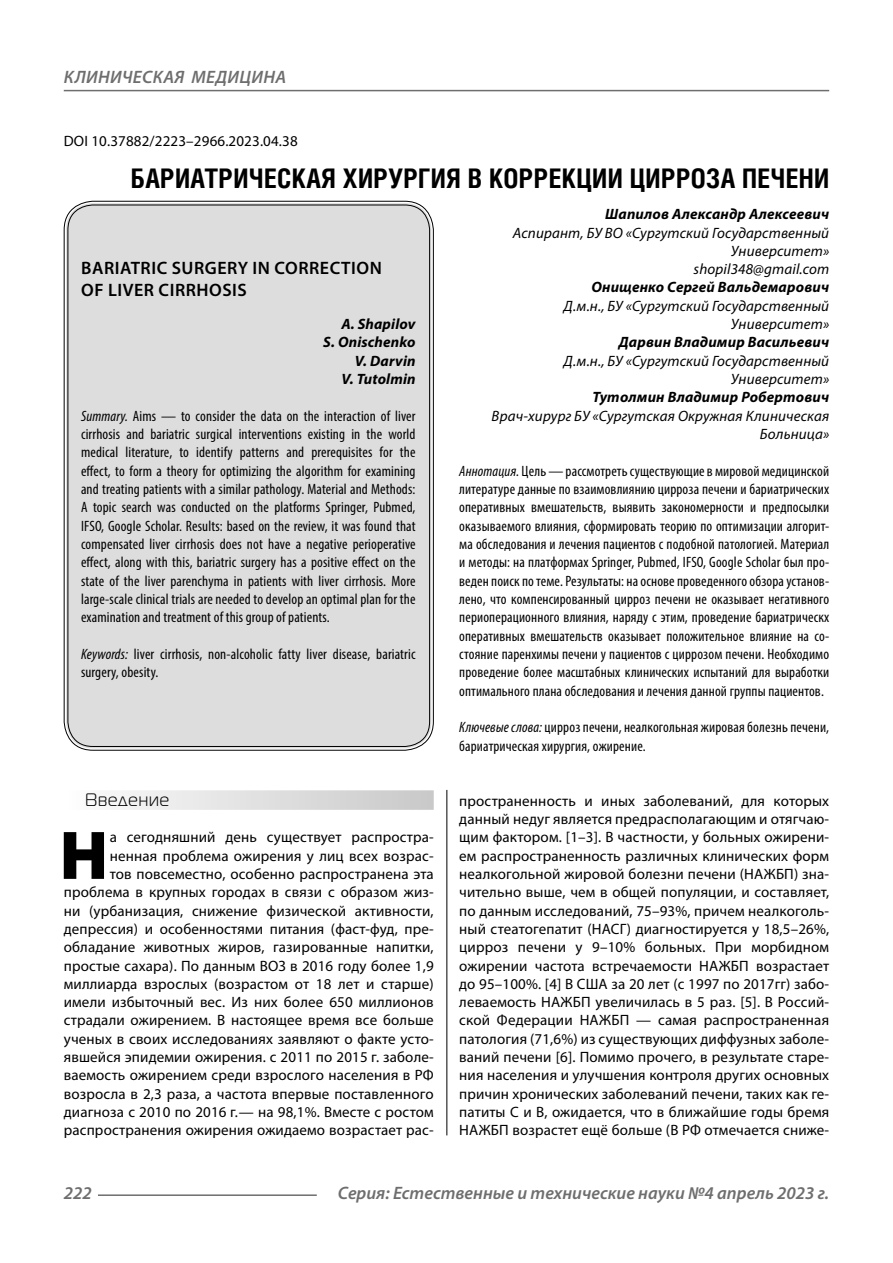
<style>
.page{position:relative;width:893px;height:1263px;background:#fff}
.page>*{position:absolute;margin:0;border:0;box-sizing:border-box;transform-origin:0 0}
.Bukvica{font:900 69.3px "Myriad Pro";color:#000}
.Header{font:700 27px "Helios Cond C";letter-spacing:.01em;color:#000}
.t1{font:italic 600 18px "Myriad Pro";color:#6e6e6e}
.Header-eng{font:600 18px/21.6px "Myriad Pro";letter-spacing:.03em;color:#000}
.Subheader{font:18px "Magistral C";letter-spacing:.05em;color:#000}
.Bukvica-2{font:15px/18.3px "Myriad Pro";letter-spacing:.01em;color:#000;text-align:right}
.Annotation-rus{font:condensed 15px/18.3px "Myriad Pro";letter-spacing:.01em;color:#000;text-align:justify}
.Annotation-eng{font:condensed 15px/18.3px "Myriad Pro";letter-spacing:.01em;color:#000;text-align:justify}
.Author-doc{font:italic 15px/18.3px "Myriad Pro";letter-spacing:.01em;color:#000;text-align:right}
.Author{font:italic 700 15px "Myriad Pro";letter-spacing:.01em;color:#000}
.Author-eng{font:italic 700 15px "Myriad Pro";letter-spacing:.01em;color:#000}
.DOI{font:15px "Myriad Pro";letter-spacing:.01em;color:#000}
.Author-email{font:italic 15px "Myriad Pro";letter-spacing:.01em;color:#000}
.s1{font-style:italic}
</style>
<div class="page">
<hr style="left:446px;top:787px;width:1px;height:348px;background:#000">
<div style="left:64px;top:790px;width:370px;height:20px;background:linear-gradient(to right,#fdfdfd,#c8c8c8)"></div>
<div style="left:66px;top:203px;width:365px;height:545px;background:#ddd;border-radius:27px"></div>
<hr style="left:98px;top:1194px;width:219px;height:2px;background:#6e6e6e">
<hr style="left:64px;top:90px;width:765px;height:1px;background:#6e6e6e">
<p class="t1" style="left:64px;top:66px;width:23px">Клиническая</p>
<p class="t1" style="left:191px;top:66px;width:13px">меди</p>
<p class="t1" style="left:240px;top:66px;width:25px">цина</p>
<p class="DOI" style="left:64px;top:132px;width:235px">DOI 10.37882/2223–2966.2023.04.38</p>
<p class="Header" style="left:131px;top:162px;width:700px">БАРИАТРИЧЕСКАЯ ХИРУРГИЯ В КОРРЕКЦИИ ЦИРРОЗА ПЕЧЕНИ</p>
<p class="Author" style="left:605px;top:204px;width:225px">Шапилов Александр Алексеевич</p>
<p class="Author-doc" style="left:513px;top:223px;width:318px">Аспирант, БУ ВО «Сургутский Государственный<br>Университет»</p>
<p class="Author-email" style="left:694px;top:260px;width:137px">shopil348@gmail.com</p>
<p class="Author" style="left:591px;top:278px;width:239px">Онищенко Сергей Вальдемарович</p>
<p class="Author-doc" style="left:564px;top:296px;width:267px">Д.м.н., БУ «Сургутский Государственный<br>Университет»</p>
<p class="Author" style="left:619px;top:333px;width:212px">Дарвин Владимир Васильевич</p>
<p class="Author-doc" style="left:564px;top:351px;width:267px">Д.м.н., БУ «Сургутский Государственный<br>Университет»</p>
<p class="Author" style="left:592px;top:388px;width:238px">Тутолмин Владимир Робертович</p>
<p class="Author-doc" style="left:492px;top:406px;width:339px">Врач-хирург БУ «Сургутская Окружная Клиническая<br>Больница»</p>
<p class="Annotation-rus" style="left:459px;top:461px;width:371px"><span class="s1">Аннотация.</span> Цель — рассмотреть существующие в мировой медицинской литературе данные по взаимовлиянию цирроза печени и бариатрических оперативных вмешательств, выявить закономерности и предпосылки оказываемого влияния, сформировать теорию по оптимизации алгорит&shy;ма обследования и лечения пациентов с подобной патологией. Материал и методы: на платформах Springer, Pubmed, IFSO, Google Scholar был про&shy;веден поиск по теме. Результаты: на основе проведенного обзора установ&shy;лено, что компенсированный цирроз печени не оказывает негативного периоперационного влияния, наряду с этим, проведение бариатрическх оперативных вмешательств оказывает положительное влияние на со&shy;стояние паренхимы печени у пациентов с циррозом печени. Необходимо проведение более масштабных клинических испытаний для выработки оптимального плана обследования и лечения данной группы пациентов.</p>
<p class="Annotation-rus" style="left:459px;top:718px;width:371px"><span class="s1">Ключевые слова:</span> цирроз печени, неалкогольная жировая болезнь печени, бариатрическая хирургия, ожирение.</p>
<p class="Subheader" style="left:85px;top:790px;width:86px">Введение</p>
<p class="Bukvica" style="left:59px;top:809px;width:50px">Н</p>
<p class="Header-eng" style="left:81px;top:257px;width:302px">BARIATRIC SURGERY IN CORRECTION<br>OF LIVER CIRRHOSIS</p>
<p class="Author-eng" style="left:341px;top:314px;width:76px">A. Shapilov</p>
<p class="Author-eng" style="left:323px;top:333px;width:94px">S. Onischenko</p>
<p class="Author-eng" style="left:355px;top:351px;width:62px">V. Darvin</p>
<p class="Author-eng" style="left:341px;top:369px;width:76px">V. Tutolmin</p>
<p class="Annotation-eng" style="left:81px;top:406px;width:336px"><span class="s1">Summary.</span> Aims — to consider the data on the interaction of liver cirrhosis and bariatric surgical interventions existing in the world medical literature, to identify patterns and prerequisites for the effect, to form a theory for optimizing the algorithm for examining and treating patients with a similar pathology. Material and Methods:<br>A topic search was conducted on the platforms Springer, Pubmed, IFSO, Google Scholar. Results: based on the review, it was found that compensated liver cirrhosis does not have a negative perioperative effect, along with this, bariatric surgery has a positive effect on the state of the liver parenchyma in patients with liver cirrhosis. More large-scale clinical trials are needed to develop an optimal plan for the examination and treatment of this group of patients.</p>
<p class="Annotation-eng" style="left:81px;top:645px;width:336px"><span class="s1">Keywords:</span> liver cirrhosis, non-alcoholic fatty liver disease, bariatric surgery, obesity.</p>
<p class="Bukvica-2" style="left:459px;top:791px;width:371px;text-align:justify">пространенность и иных заболеваний, для которых данный недуг является предрасполагающим и отягчаю&shy;щим фактором. [1–3]. В частности, у больных ожирени&shy;ем распространенность различных клинических форм неалкогольной жировой болезни печени (НАЖБП) зна&shy;чительно выше, чем в общей популяции, и составляет, по данным исследований, 75–93%, причем неалкоголь&shy;ный стеатогепатит (НАСГ) диагностируется у 18,5–26%, цирроз печени у 9–10% больных. При морбидном ожирении частота встречаемости НАЖБП возрастает до 95–100%. [4] В США за 20 лет (с 1997 по 2017гг) забо&shy;леваемость НАЖБП увеличилась в 5 раз. [5]. В Россий&shy;ской Федерации НАЖБП — самая распространенная патология (71,6%) из существующих диффузных заболе&shy;ваний печени [6]. Помимо прочего, в результате старе&shy;ния населения и улучшения контроля других основных причин хронических заболеваний печени, таких как ге&shy;патиты С и В, ожидается, что в ближайшие годы бремя НАЖБП возрастет ещё больше (В РФ отмечается сниже-</p>
<p class="Bukvica-2" style="left:64px;top:828px;width:371px">а сегодняшний день существует распростра&shy;ненная проблема ожирения у лиц всех возрас-<br>тов повсеместно, особенно распространена эта проблема в крупных городах в связи с образом жиз&shy;ни (урбанизация, снижение физической активности, депрессия) и особенностями питания (фаст-фуд, пре&shy;обладание животных жиров, газированные напитки, простые сахара). По данным ВОЗ в 2016 году более 1,9 миллиарда взрослых (возрастом от 18 лет и старше) имели избыточный вес. Из них более 650 миллионов страдали ожирением. В настоящее время все больше ученых в своих исследованиях заявляют о факте усто&shy;явшейся эпидемии ожирения. с 2011 по 2015 г. заболе&shy;ваемость ожирением среди взрослого населения в РФ возросла в 2,3 раза, а частота впервые поставленного диагноза с 2010 по 2016 г.— на 98,1%. Вместе с ростом распространения ожирения ожидаемо возрастает рас-</p>
<p class="t1" style="left:64px;top:1182px;width:30px">222</p>
<p class="t1" style="left:338px;top:1182px;width:493px">Серия: Естественные и технические науки №4 апрель 2023 г.</p>
</div>
